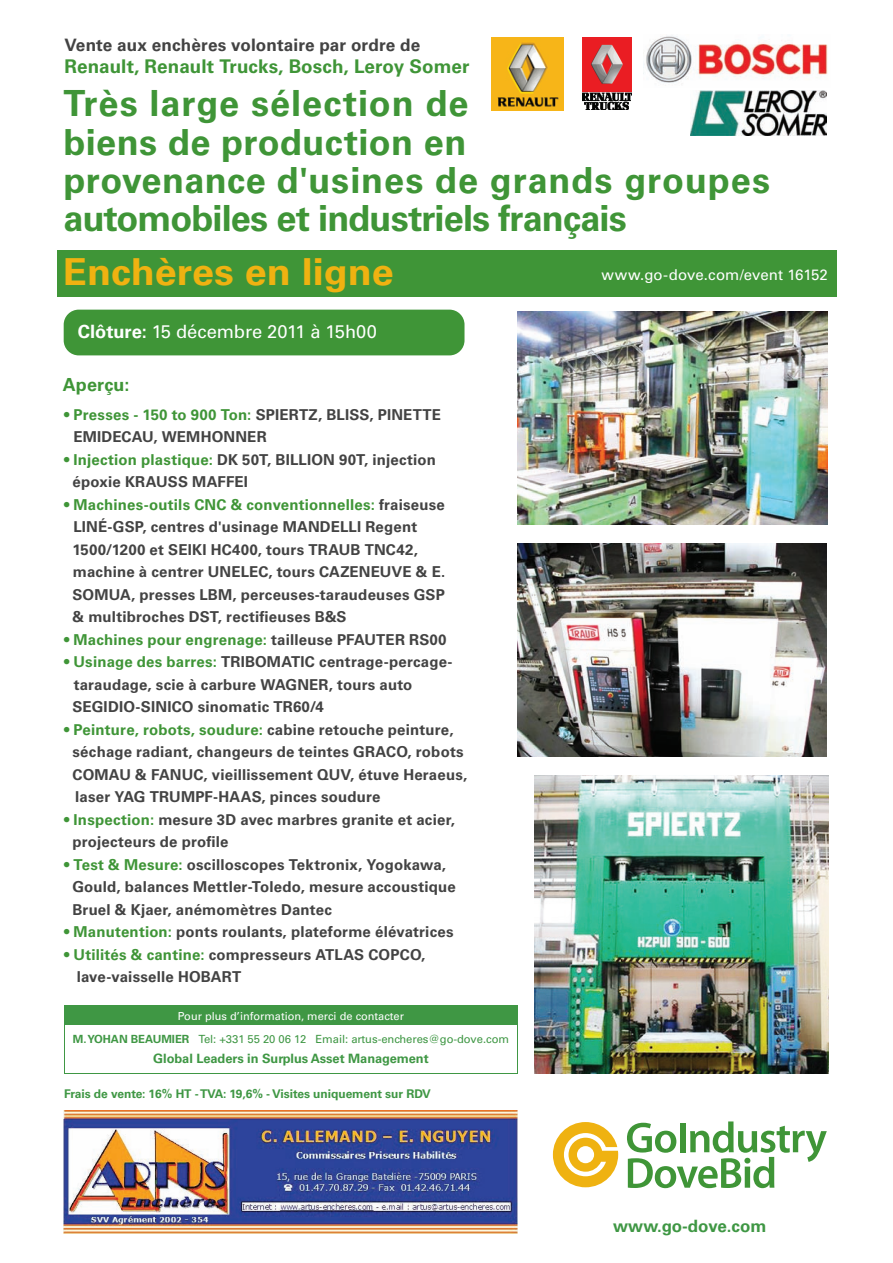
<style>
.page{position:relative;width:893px;height:1263px;background:#fff}
.page>*{position:absolute;margin:0;border:0;box-sizing:border-box;transform-origin:0 0}
.t1{font:700 37.2px "Univers LT Std";color:#efb211;scale:1.06 1}
.t2{font:700 36px/38.2px "Univers LT Std";letter-spacing:.01em;color:#3f9537}
.t3{font:700 18.9px "Univers LT Std";color:#3f9537}
.t4{font:18.3px "Univers LT Std";letter-spacing:-.005em;color:#fff}
.t5{font:700 18px "Univers LT Std";letter-spacing:.01em;color:#3f9537}
.t6{font:700 17.1px "Univers LT Std";letter-spacing:.005em;color:#434343}
.t7{font:700 16.95px "Univers LT Std";color:#3f9744}
.t8{font:700 15px/22.5px "Univers LT Std";letter-spacing:.015em;color:#434343}
.t9{font:700 15px "Univers LT Std";letter-spacing:.01em;color:#3f9537}
.t10{font:15px "Univers LT Std";letter-spacing:.005em;color:#fff}
.t11{font:700 12.9px "Univers LT Std";letter-spacing:-.005em;color:#3f9744}
.t12{font:700 12px "Univers LT Std";letter-spacing:-.005em;color:#3f9744}
.t13{font:11.25px "Univers LT Std";letter-spacing:-.005em;color:#3f9744}
.t14{font:10.95px "Univers LT Std";color:#fff}
.s1{font-weight:700}
.s2{color:#3f9537}
.s3{color:#434343}
</style>
<div class="page">
<svg style="left:553px;top:1122px;width:65px;height:65px"></svg>
<svg style="left:627px;top:1121px;width:200px;height:67px"></svg>
<div style="left:64px;top:310px;width:400px;height:45px;background:#3f9537;border-radius:15px"></div>
<div style="left:57px;top:250px;width:779px;height:46px;background:#3f9537"></div>
<img style="left:518px;top:311px;width:309px;height:214px">
<img style="left:517px;top:543px;width:310px;height:214px">
<div style="left:64px;top:1005px;width:453px;height:69px;background:#3f9744"></div>
<div style="left:65px;top:1025px;width:451px;height:48px;background:#fff"></div>
<img style="left:534px;top:775px;width:294px;height:298px">
<img style="left:64px;top:1111px;width:453px;height:123px">
<img style="left:491px;top:38px;width:73px;height:72px">
<img style="left:582px;top:38px;width:50px;height:72px">
<img style="left:643px;top:36px;width:185px;height:47px">
<img style="left:690px;top:91px;width:136px;height:45px">
<p class="t6" style="left:64px;top:38px;width:357px">Vente aux enchères volontaire par ordre de</p>
<p class="t3" style="left:64px;top:59px;width:407px">Renault, Renault Trucks, Bosch, Leroy Somer</p>
<h2 class="t2" style="left:64px;top:87px;width:708px">Très large sélection de<br>biens de production en<br>provenance d'usines de grands groupes automobiles et industriels français</h2>
<h1 class="t1" style="left:63px;top:258px;width:314px">Enchères en ligne</h1>
<p class="t4" style="left:78px;top:325px;width:301px"><span class="s1">Clôture:</span> 15 décembre 2011 à 15h00</p>
<p class="t5" style="left:63px;top:378px;width:68px">Aperçu:</p>
<p class="t8" style="left:73px;top:404px;width:369px;text-indent:-9px"><span class="s2">• Presses - 150 to 900 Ton:</span> SPIERTZ, BLISS, PINETTE<br>EMIDECAU, WEMHONNER</p>
<p class="t8" style="left:72px;top:449px;width:365px;text-indent:-8px"><span class="s2">• Injection plastique:</span> DK 50T, BILLION 90T, injection époxie KRAUSS MAFFEI</p>
<p class="t8" style="left:72px;top:494px;width:374px;text-indent:-8px"><span class="s2">• Machines-outils CNC &amp; conventionnelles:</span> fraiseuse LINÉ-GSP, centres d'usinage MANDELLI Regent 1500/1200 et SEIKI HC400, tours TRAUB TNC42, machine à centrer UNELEC, tours CAZENEUVE &amp; E.<br>SOMUA, presses LBM, perceuses-taraudeuses GSP &amp; multibroches DST, rectifieuses B&amp;S</p>
<p class="t9" style="left:64px;top:634px;width:384px">• Machines pour engrenage: <span class="s3">tailleuse PFAUTER RS00</span></p>
<p class="t8" style="left:72px;top:652px;width:382px;text-indent:-8px"><span class="s2">• Usinage des barres:</span> TRIBOMATIC centrage-percage&shy;taraudage, scie à carbure WAGNER, tours auto<br>SEGIDIO-SINICO sinomatic TR60/4</p>
<p class="t8" style="left:72px;top:719px;width:396px;text-indent:-8px"><span class="s2">• Peinture, robots, soudure:</span> cabine retouche peinture, séchage radiant, changeurs de teintes GRACO, robots COMAU &amp; FANUC, vieillissement QUV, étuve Heraeus, laser YAG TRUMPF-HAAS, pinces soudure</p>
<p class="t8" style="left:72px;top:809px;width:384px;text-indent:-8px"><span class="s2">• Inspection:</span> mesure 3D avec marbres granite et acier, projecteurs de profile</p>
<p class="t8" style="left:72px;top:854px;width:385px;text-indent:-8px"><span class="s2">• Test &amp; Mesure:</span> oscilloscopes Tektronix, Yogokawa,<br>Gould, balances Mettler-Toledo, mesure accoustique<br>Bruel &amp; Kjaer, anémomètres Dantec</p>
<p class="t8" style="left:64px;top:922px;width:391px"><span class="s2">• Manutention:</span> ponts roulants, plateforme élévatrices</p>
<p class="t8" style="left:77px;top:944px;width:350px;text-indent:-13px"><span class="s2">• Utilités &amp; cantine:</span> compresseurs ATLAS COPCO, lave-vaisselle HOBART</p>
<p class="t14" style="left:178px;top:1011px;width:228px">Pour plus d’information, merci de contacter</p>
<p class="t11" style="left:153px;top:1053px;width:277px">Global Leaders in Surplus Asset Management</p>
<p class="t13" style="left:73px;top:1035px;width:438px"><span class="s1">M. YOHAN BEAUMIER</span> Tel: +331 55 20 06 12 Email: artus-encheres@go-dove.com</p>
<p class="t12" style="left:64px;top:1089px;width:368px">Frais de vente: 16% HT - TVA: 19,6% - Visites uniquement sur RDV</p>
<p class="t10" style="left:602px;top:269px;width:228px">www.go-dove.com/event 16152</p>
<p class="t7" style="left:613px;top:1219px;width:155px">www.go-dove.com</p>
</div>
